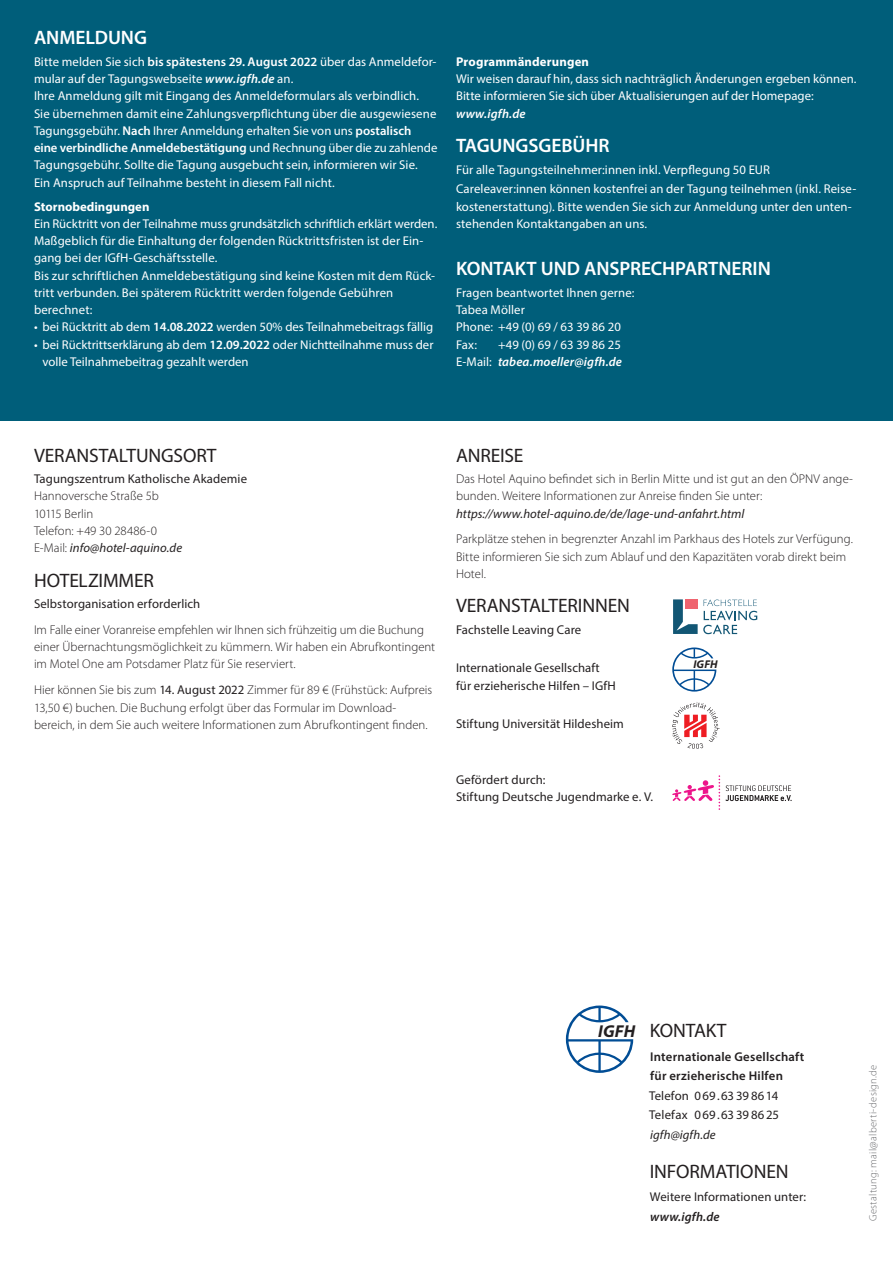
<style>
.page{position:relative;width:893px;height:1263px;background:#fff}
.page>*{position:absolute;margin:0;border:0;box-sizing:border-box;transform-origin:0 0}
.t1{font:19.5px "Myriad Pro";letter-spacing:-.01em;color:#231f20}
.t2{font:600 19.5px "Myriad Pro";letter-spacing:-.005em;color:#fff}
.t3{font:italic 700 17.25px "Myriad Pro";color:#231f20}
.t4{font:12.75px/17.2px "Myriad Pro";letter-spacing:.005em;color:#fff}
.t5{font:300 12.75px/17.2px "Myriad Pro";color:#231f20}
.t6{font:12.75px/17.2px "Myriad Pro";letter-spacing:.005em;color:#231f20}
.t7{font:italic 12.75px "Myriad Pro";letter-spacing:.005em;color:#231f20}
.t8{font:600 12.75px/19.5px "Myriad Pro";letter-spacing:.02em;color:#231f20}
.t9{font:700 12.75px "Myriad Pro";letter-spacing:.005em;color:#fff}
.t10{font:italic 600 12.75px "Myriad Pro";letter-spacing:.015em;color:#231f20}
.t11{font:italic 600 12.75px "Myriad Pro";letter-spacing:.015em;color:#fff}
.t12{font:italic 700 11.25px "Myriad Pro";color:#231f20}
.t13{font:300 10.5px "Myriad Pro";letter-spacing:.03em;color:#6c6d70}
.s1{font-weight:600}
.s2{font-weight:600;font-style:italic}
.s3{font-weight:400;font-style:italic}
.s4{font-weight:400}
</style>
<div class="page">
<div style="left:0;top:0;width:893px;height:421px;background:#005e7a"></div>
<svg style="left:566px;top:1005px;width:67px;height:68px"></svg>
<svg style="left:672px;top:702px;width:48px;height:47px"></svg>
<svg style="left:672px;top:647px;width:44px;height:45px"></svg>
<svg style="left:673px;top:599px;width:84px;height:35px"></svg>
<div style="left:685px;top:599px;width:13px;height:10px;background:#ef646f"></div>
<svg style="left:672px;top:775px;width:120px;height:35px"></svg>
<h1 class="t2" style="left:34px;top:25px;width:115px">ANMELDUNG</h1>
<p class="t4" style="left:34px;top:53px;width:405px">Bitte melden Sie sich <span class="s1">bis spätestens 29. August 2022</span> über das Anmeldefor&shy;mular auf der Tagungswebseite <span class="s2">www.igfh.de</span> an.<br>Ihre Anmeldung gilt mit Eingang des Anmeldeformulars als verbindlich.<br>Sie übernehmen damit eine Zahlungsverpflichtung über die ausgewiesene Tagungsgebühr. <span class="s1">Nach</span> Ihrer Anmeldung erhalten Sie von uns <span class="s1">postalisch eine verbindliche Anmeldebestätigung</span> und Rechnung über die zu zahlende Tagungsgebühr. Sollte die Tagung ausgebucht sein, informieren wir Sie.<br>Ein Anspruch auf Teilnahme besteht in diesem Fall nicht.</p>
<p class="t9" style="left:34px;top:198px;width:117px">Stornobedingungen</p>
<p class="t4" style="left:34px;top:215px;width:405px">Ein Rücktritt von der Teilnahme muss grundsätzlich schriftlich erklärt werden.<br>Maßgeblich für die Einhaltung der folgenden Rücktrittsfristen ist der Ein&shy;gang bei der IGfH-Geschäftsstelle.<br>Bis zur schriftlichen Anmeldebestätigung sind keine Kosten mit dem Rück&shy;tritt verbunden. Bei späterem Rücktritt werden folgende Gebühren berechnet:</p>
<p class="t4" style="left:34px;top:318px;width:401px">• bei Rücktritt ab dem <span class="s1">14.08.2022</span> werden 50% des Teilnahmebeitrags fällig</p>
<p class="t4" style="left:43px;top:335px;width:392px;text-indent:-9px">• bei Rücktrittserklärung ab dem <span class="s1">12.09.2022</span> oder Nichtteilnahme muss der volle Teilnahmebeitrag gezahlt werden</p>
<p class="t9" style="left:456px;top:53px;width:135px">Programmänderungen</p>
<p class="t4" style="left:456px;top:70px;width:402px">Wir weisen darauf hin, dass sich nachträglich Änderungen ergeben können.<br>Bitte informieren Sie sich über Aktualisierungen auf der Homepage:</p>
<p class="t11" style="left:456px;top:105px;width:71px">www.igfh.de</p>
<h1 class="t2" style="left:456px;top:133px;width:155px">TAGUNGSGEBÜHR</h1>
<p class="t4" style="left:456px;top:159px;width:402px;line-height:19.8px">Für alle Tagungsteilnehmer:innen inkl. Verpflegung 50 EUR<br>Careleaver:innen können kostenfrei an der Tagung teilnehmen (inkl. Reise-</p>
<p class="t4" style="left:456px;top:197px;width:396px">kostenerstattung). Bitte wenden Sie sich zur Anmeldung unter den unten&shy;stehenden Kontaktangaben an uns.</p>
<h1 class="t2" style="left:456px;top:256px;width:316px">KONTAKT UND ANSPRECHPARTNERIN</h1>
<p class="t4" style="left:456px;top:284px;width:180px">Fragen beantwortet Ihnen gerne:<br>Tabea Möller<br>Phone: +49 (0) 69 / 63 39 86 20<br>Fax:</p>
<p class="t4" style="left:456px;top:335px;width:167px;text-align:right">+49 (0) 69 / 63 39 86 25<br>E-Mail: <span class="s2">tabea.moeller@igfh.de</span></p>
<h1 class="t1" style="left:34px;top:443px;width:184px">VERANSTALTUNGSORT</h1>
<p class="t6" style="left:34px;top:470px;width:215px">Tagungszentrum Katholische Akademie</p>
<p class="t5" style="left:34px;top:487px;width:150px">Hannoversche Straße 5b<br>10115 Berlin<br>Telefon: +49 30 28486-0<br>E-Mail: <span class="s3">info@hotel-aquino.de</span></p>
<h1 class="t1" style="left:34px;top:568px;width:121px">HOTELZIMMER</h1>
<p class="t6" style="left:34px;top:595px;width:168px">Selbstorganisation erforderlich</p>
<p class="t5" style="left:34px;top:621px;width:403px">Im Falle einer Voranreise empfehlen wir Ihnen sich frühzeitig um die Buchung einer Übernachtungsmöglichkeit zu kümmern. Wir haben ein Abrufkontingent im Motel One am Potsdamer Platz für Sie reserviert.</p>
<p class="t5" style="left:34px;top:681px;width:400px">Hier können Sie bis zum <span class="s4">14. August 2022</span> Zimmer für 89 € (Frühstück: Aufpreis<br>13,50 €) buchen. Die Buchung erfolgt über das Formular im Download&shy;bereich, in dem Sie auch weitere Informationen zum Abrufkontingent finden.</p>
<h1 class="t1" style="left:456px;top:443px;width:69px">ANREISE</h1>
<p class="t5" style="left:456px;top:470px;width:398px">Das Hotel Aquino befindet sich in Berlin Mitte und ist gut an den ÖPNV ange&shy;bunden. Weitere Informationen zur Anreise finden Sie unter:</p>
<p class="t7" style="left:456px;top:505px;width:290px">https://www.hotel-aquino.de/de/lage-und-anfahrt.html</p>
<p class="t5" style="left:456px;top:530px;width:398px">Parkplätze stehen in begrenzter Anzahl im Parkhaus des Hotels zur Verfügung.<br>Bitte informieren Sie sich zum Ablauf und den Kapazitäten vorab direkt beim<br>Hotel.</p>
<h1 class="t1" style="left:456px;top:594px;width:175px">VERANSTALTERINNEN</h1>
<p class="t6" style="left:456px;top:621px;width:127px">Fachstelle Leaving Care</p>
<p class="t6" style="left:456px;top:659px;width:161px">Internationale Gesellschaft für erzieherische Hilfen – IGfH</p>
<p class="t6" style="left:456px;top:715px;width:169px">Stiftung Universität Hildesheim</p>
<p class="t12" style="left:693px;top:657px;width:26px">IGFH</p>
<p class="t6" style="left:456px;top:771px;width:199px">Gefördert durch:<br>Stiftung Deutsche Jugendmarke e. V.</p>
<h2 class="t3" style="left:598px;top:1020px;width:39px">IGFH</h2>
<h1 class="t1" style="left:650px;top:1018px;width:78px">KONTAKT</h1>
<p class="t8" style="left:650px;top:1046px;width:156px">Internationale Gesellschaft für erzieherische Hilfen</p>
<p class="t6" style="left:649px;top:1085px;width:132px;line-height:19.5px">Telefon 0 69 . 63 39 86 14<br>Telefax 0 69 . 63 39 86 25</p>
<p class="t7" style="left:650px;top:1126px;width:67px">igfh@igfh.de</p>
<h1 class="t1" style="left:650px;top:1159px;width:140px">INFORMATIONEN</h1>
<p class="t6" style="left:650px;top:1188px;width:158px">Weitere Informationen unter:</p>
<p class="t10" style="left:650px;top:1208px;width:71px">www.igfh.de</p>
<p class="t13" style="left:867px;top:1221px;width:158px;rotate:-90deg">Gestaltung: mail@alberti-design.de</p>
</div>
